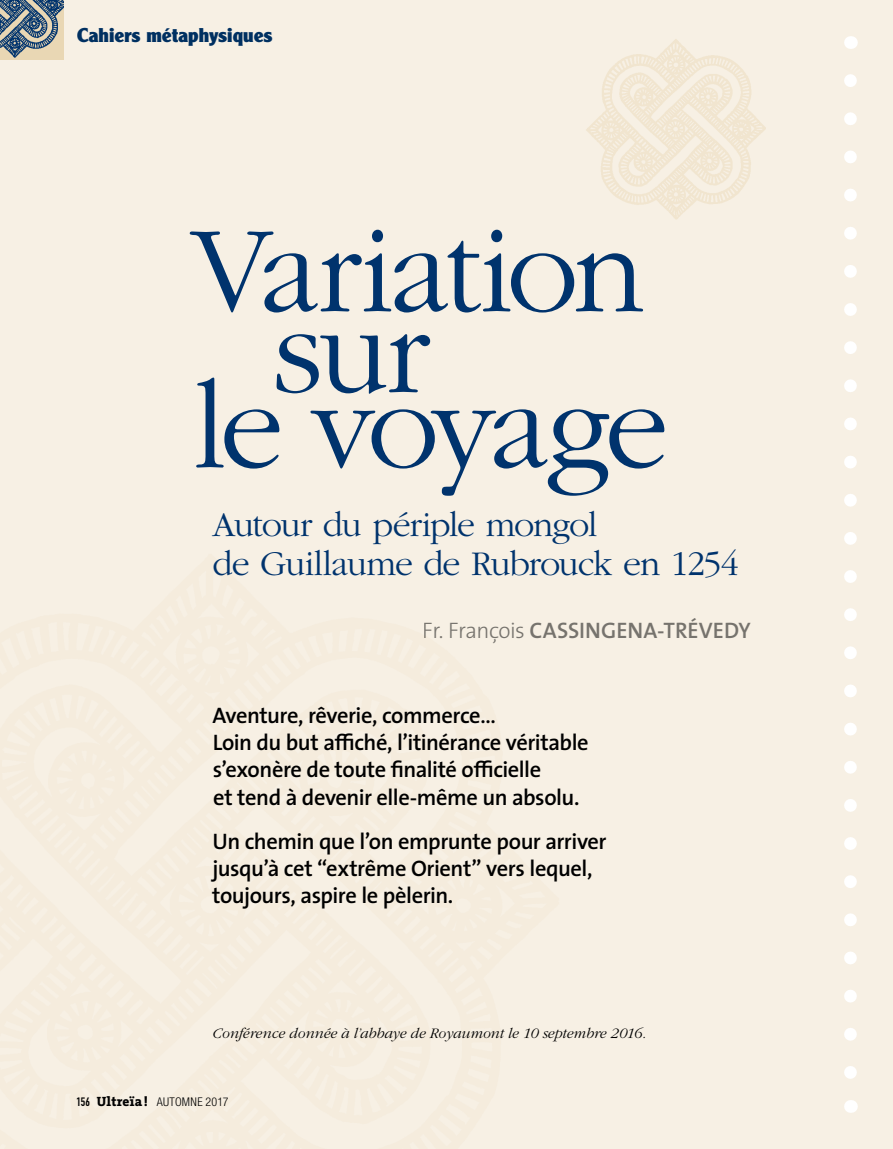
<style>
.page{position:relative;width:893px;height:1149px;background:#fff}
.page>*{position:absolute;margin:0;border:0;box-sizing:border-box;transform-origin:0 0}
.t1{font:300 127.5px/155.9px "ITC Garamond Std";letter-spacing:-.045em;color:#00336d}
.t2{font:300 36px/39px "ITC Garamond Std";letter-spacing:-.03em;color:#00336d}
.t3{font:600 22.5px/27px "The Sans";letter-spacing:-.02em;color:#000}
.t4{font:600 22.5px "The Sans";color:#7a7b7a}
.t5{font:900 19.5px "Clearface Gothic LT Std";letter-spacing:.005em;color:#00336d}
.t6{font:italic 300 15px "ITC Garamond Std";color:#000}
.t7{font:300 condensed 12px "Helvetica Neue LT Com";letter-spacing:.02em;color:#000}
.s1{font-weight:300}
.s2{font-family:"DIN Engschrift Std";font-weight:400;font-stretch:normal}
.s3{font-family:"The Serif";font-weight:800;font-stretch:normal;font-size:13.5px}
</style>
<div class="page">
<div style="left:0;top:0;width:893px;height:1148px;background:#f7f0e4"></div>
<svg style="left:844px;top:80px;width:13px;height:999px"></svg>
<svg style="left:850px;top:36px;width:1px;height:13px"></svg>
<svg style="left:850px;top:1100px;width:1px;height:12px"></svg>
<img style="left:586px;top:39px;width:180px;height:181px">
<svg style="left:0;top:0;width:64px;height:60px;background:#848f95"></svg>
<p class="t5" style="left:77px;top:23px;width:198px">Cahiers métaphysiques</p>
<h1 class="t1" style="left:190px;top:194px;width:480px">Variation le voyage</h1>
<h2 class="t2" style="left:213px;top:505px;width:528px">Autour du périple mongol<br>de Guillaume de Rubrouck en 1254</h2>
<h1 class="t1" style="left:272px;top:275px;width:159px">sur</h1>
<p class="t4" style="left:423px;top:611px;width:330px"><span class="s1">Fr. François</span> CASSINGENA-TRÉVEDY</p>
<p class="t3" style="left:212px;top:701px;width:378px">Aventure, rêverie, commerce…<br>Loin du but affiché, l’itinérance véritable s’exonère de toute finalité officielle<br>et tend à devenir elle-même un absolu.</p>
<p class="t3" style="left:212px;top:826px;width:396px">Un chemin que l’on emprunte pour arriver jusqu’à cet “extrême Orient” vers lequel, toujours, aspire le pèlerin.</p>
<p class="t6" style="left:213px;top:1025px;width:435px">Conférence donnée à l’abbaye de Royaumont le 10 septembre 2016.</p>
<p class="t7" style="left:77px;top:1094px;width:153px"><span class="s2">156</span> <span class="s3">Ultreïa!</span> AUTOMNE 2017</p>
</div>
